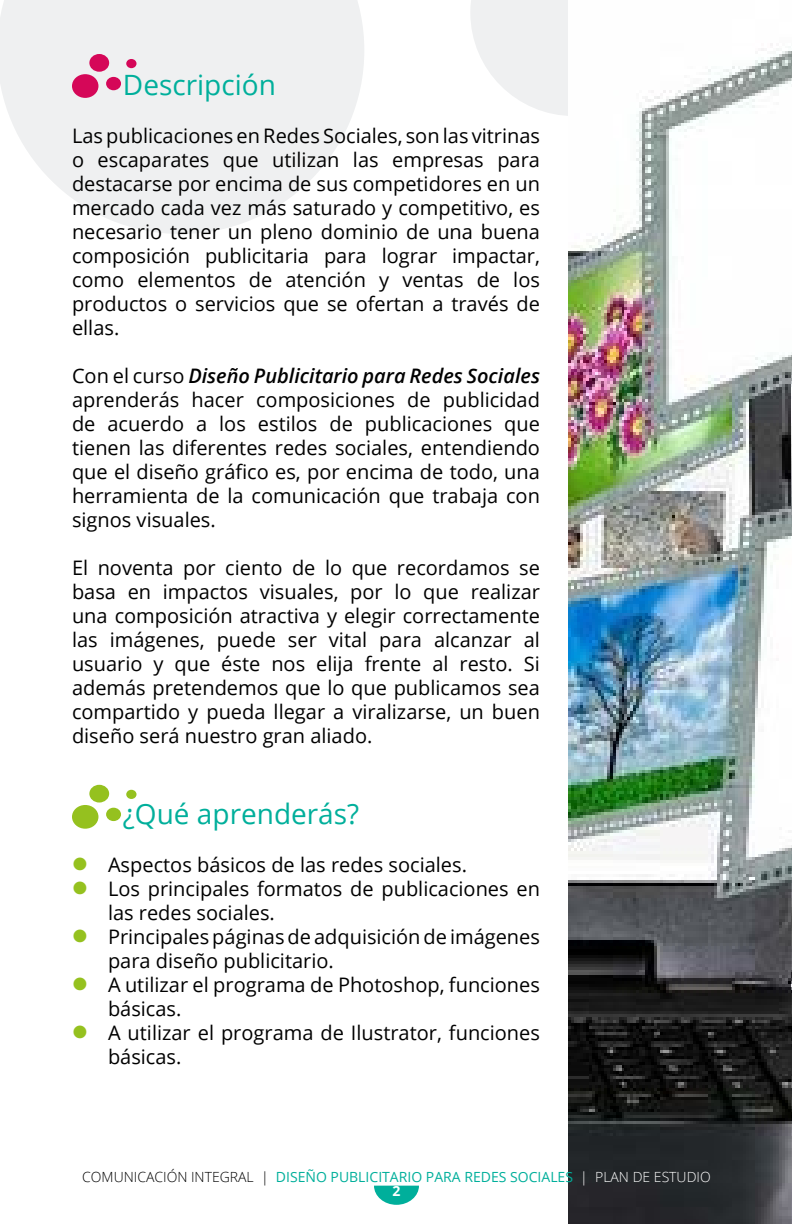
<style>
.page{position:relative;width:792px;height:1224px;background:#fff}
.page>*{position:absolute;margin:0;border:0;box-sizing:border-box;transform-origin:0 0}
.t1{font:28px "Open Sans";color:#00af9b}
.t2{font:20px/24px "Open Sans";color:#000;text-align:justify}
.t3{font:14px "Open Sans";color:#00af9b}
.t4{font:700 14px "Open Sans";color:#fff}
.s1{font-weight:600;font-style:italic}
.s2{font-weight:300;color:#000}
.s3{font-weight:300;color:#fff}
</style>
<div class="page">
<svg style="left:0;top:0;width:364px;height:234px;fill:#eff0f1"></svg>
<svg style="left:470px;top:0;width:98px;height:116px"></svg>
<svg style="left:374px;top:1186px;width:45px;height:19px"></svg>
<img style="left:569px;top:43px;width:223px;height:1181px">
<div style="left:72px;top:74px;width:26px;height:24px;background:#d50758;border-radius:50%"></div>
<div style="left:126px;top:59px;width:11px;height:9px;background:#d50758;border-radius:50%"></div>
<div style="left:106px;top:77px;width:15px;height:13px;background:#d50758;border-radius:50%"></div>
<div style="left:89px;top:54px;width:20px;height:18px;background:#d50758;border-radius:50%"></div>
<div style="left:72px;top:805px;width:26px;height:24px;background:#95c11f;border-radius:50%"></div>
<div style="left:126px;top:790px;width:11px;height:9px;background:#95c11f;border-radius:50%"></div>
<div style="left:106px;top:808px;width:15px;height:13px;background:#95c11f;border-radius:50%"></div>
<div style="left:89px;top:785px;width:20px;height:18px;background:#95c11f;border-radius:50%"></div>
<h1 class="t1" style="left:123px;top:65px;width:154px">Descripción</h1>
<p class="t2" style="left:72px;top:123px;width:470px">Las publicaciones en Redes Sociales, son las vitrinas o escaparates que utilizan las empresas para destacarse por encima de sus competidores en un mercado cada vez más saturado y competitivo, es necesario tener un pleno dominio de una buena composición publicitaria para lograr impactar, como elementos de atención y ventas de los productos o servicios que se ofertan a través de ellas.</p>
<p class="t2" style="left:72px;top:363px;width:470px">Con el curso <span class="s1">Diseño Publicitario para Redes Sociales </span>aprenderás hacer composiciones de publicidad de acuerdo a los estilos de publicaciones que tienen las diferentes redes sociales, entendiendo que el diseño gráfico es, por encima de todo, una herramienta de la comunicación que trabaja con signos visuales.</p>
<p class="t2" style="left:72px;top:555px;width:470px">El noventa por ciento de lo que recordamos se basa en impactos visuales, por lo que realizar una composición atractiva y elegir correctamente las imágenes, puede ser vital para alcanzar al usuario y que éste nos elija frente al resto. Si además pretendemos que lo que publicamos sea compartido y pueda llegar a viralizarse, un buen diseño será nuestro gran aliado.</p>
<h1 class="t1" style="left:123px;top:795px;width:238px">¿Qué aprenderás?</h1>
<p class="t2" style="left:108px;top:853px;width:434px;text-align:left">Aspectos básicos de las redes sociales.<br>Los principales formatos de publicaciones en las redes sociales.<br>Principales páginas de adquisición de imágenes para diseño publicitario.<br>A utilizar el programa de Photoshop, funciones básicas.<br>A utilizar el programa de Ilustrator, funciones básicas.</p>
<p class="t3" style="left:82px;top:1167px;width:630px"><span class="s2">COMUNICACIÓN INTEGRAL |</span> DISEÑO PUBLICITARIO PARA REDES SOCIALES <span class="s3">| PLAN DE ESTUDIO</span></p>
<p class="t4" style="left:393px;top:1181px;width:9px">2</p>
</div>
